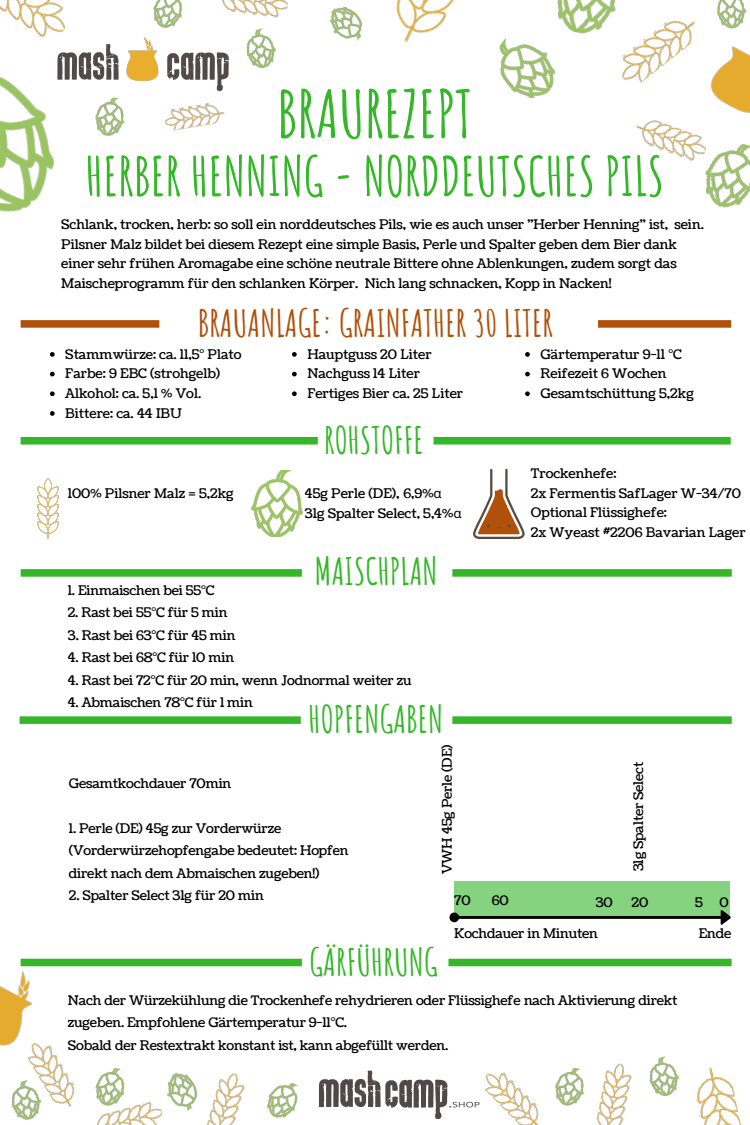
<style>
.page{position:relative;width:750px;height:1125px;background:#fff}
.page>*{position:absolute;margin:0;border:0;box-sizing:border-box;transform-origin:0 0}
.t1{font:700 65px "Amatic SC";color:#35b729}
.t2{font:700 53.75px "Amatic SC";color:#35b729}
.t3{font:700 36.88px "Amatic SC";color:#35b729}
.t4{font:700 36.88px "Amatic SC";color:#b05009}
.t5{font:13.25px/22.5px "Coustard";color:#000}
.s1{font-family:"Noto Sans"}
</style>
<div class="page">
<svg style="left:21px;top:437px;width:297px;height:8px;background:#40bb35"></svg>
<svg style="left:434px;top:437px;width:297px;height:8px;background:#40bb35"></svg>
<svg style="left:21px;top:569px;width:281px;height:8px;background:#3fba34"></svg>
<svg style="left:452px;top:569px;width:280px;height:8px;background:#40ba34"></svg>
<svg style="left:21px;top:320px;width:138px;height:8px"></svg>
<svg style="left:598px;top:320px;width:133px;height:8px"></svg>
<img style="left:252px;top:470px;width:50px;height:67px">
<svg style="left:94px;top:959px;width:208px;height:7px"></svg>
<div style="left:448px;top:959px;width:284px;height:7px;background:#35b729"></div>
<svg style="left:20px;top:716px;width:281px;height:8px;background:#3fba34"></svg>
<svg style="left:452px;top:716px;width:280px;height:8px;background:#40ba34"></svg>
<img style="left:499px;top:38px;width:57px;height:61px">
<img style="left:0;top:0;width:66px;height:29px">
<img style="left:710px;top:46px;width:40px;height:67px">
<img style="left:246px;top:28px;width:30px;height:41px">
<img style="left:549px;top:0;width:67px;height:39px">
<img style="left:0;top:29px;width:55px;height:183px">
<img style="left:612px;top:8px;width:83px;height:75px">
<img style="left:396px;top:0;width:58px;height:43px">
<img style="left:165px;top:103px;width:60px;height:28px">
<img style="left:636px;top:120px;width:64px;height:41px">
<img style="left:698px;top:136px;width:52px;height:72px">
<img style="left:95px;top:99px;width:30px;height:37px">
<img style="left:153px;top:0;width:29px;height:28px">
<img style="left:716px;top:0;width:31px;height:29px">
<img style="left:222px;top:0;width:66px;height:18px">
<img style="left:330px;top:6px;width:32px;height:35px">
<img style="left:11px;top:1086px;width:27px;height:34px">
<img style="left:97px;top:1101px;width:65px;height:24px">
<img style="left:319px;top:1071px;width:159px;height:48px">
<img style="left:478px;top:1072px;width:61px;height:53px">
<img style="left:696px;top:1067px;width:45px;height:58px">
<img style="left:267px;top:1083px;width:31px;height:35px">
<img style="left:555px;top:1068px;width:29px;height:38px">
<img style="left:649px;top:1056px;width:31px;height:41px">
<img style="left:23px;top:1086px;width:52px;height:27px">
<img style="left:95px;top:1068px;width:33px;height:40px">
<img style="left:160px;top:1072px;width:38px;height:43px">
<img style="left:596px;top:1063px;width:36px;height:62px">
<img style="left:206px;top:1073px;width:39px;height:52px">
<img style="left:37px;top:479px;width:22px;height:60px">
<img style="left:48px;top:29px;width:181px;height:70px">
<img style="left:0;top:958px;width:94px;height:128px">
<svg style="left:473px;top:469px;width:52px;height:70px"></svg>
<svg style="left:292px;top:352px;width:5px;height:5px"></svg>
<svg style="left:292px;top:372px;width:5px;height:4px"></svg>
<svg style="left:292px;top:391px;width:5px;height:5px"></svg>
<svg style="left:50px;top:352px;width:5px;height:5px"></svg>
<svg style="left:50px;top:372px;width:5px;height:4px"></svg>
<svg style="left:50px;top:391px;width:5px;height:5px"></svg>
<svg style="left:50px;top:411px;width:5px;height:5px"></svg>
<svg style="left:525px;top:352px;width:5px;height:5px"></svg>
<svg style="left:525px;top:372px;width:5px;height:4px"></svg>
<svg style="left:525px;top:391px;width:5px;height:5px"></svg>
<div style="left:454px;top:881px;width:276px;height:37px;background:#85d37e"></div>
<svg style="left:449px;top:910px;width:282px;height:15px"></svg>
<p class="t1" style="left:277px;top:72px;width:197px">BRAUREZEPT</p>
<p class="t2" style="left:86px;top:142px;width:580px">HERBER HENNING - NORDDEUTSCHES PILS</p>
<p class="t5" style="left:61px;top:215px;width:644px;line-height:19.8px">Schlank, trocken, herb: so soll ein norddeutsches Pils, wie es auch unser "Herber Henning" ist, sein.<br>Pilsner Malz bildet bei diesem Rezept eine simple Basis, Perle und Spalter geben dem Bier dank einer sehr frühen Aromagabe eine schöne neutrale Bittere ohne Ablenkungen, zudem sorgt das Maischeprogramm für den schlanken Körper. Nich lang schnacken, Kopp in Nacken!</p>
<p class="t4" style="left:198px;top:300px;width:357px">BRAUANLAGE: GRAINFATHER 30 LITER</p>
<p class="t5" style="left:65px;top:343px;width:178px">Stammwürze: ca. 11,5° Plato</p>
<p class="t5" style="left:65px;top:363px;width:156px">Farbe: 9 EBC (strohgelb)</p>
<p class="t5" style="left:65px;top:382px;width:137px">Alkohol: ca. 5,1 % Vol.</p>
<p class="t5" style="left:65px;top:402px;width:118px">Bittere: ca. 44 IBU</p>
<p class="t5" style="left:307px;top:343px;width:126px">Hauptguss 20 Liter</p>
<p class="t5" style="left:307px;top:363px;width:114px">Nachguss 14 Liter</p>
<p class="t5" style="left:307px;top:382px;width:157px">Fertiges Bier ca. 25 Liter</p>
<p class="t3" style="left:324px;top:416px;width:101px">ROHSTOFFE</p>
<p class="t5" style="left:68px;top:482px;width:167px">100% Pilsner Malz = 5,2kg</p>
<p class="t5" style="left:305px;top:482px;width:138px">45g Perle (DE), 6,9%<span class="s1">α</span></p>
<p class="t5" style="left:305px;top:502px;width:158px">31g Spalter Select, 5,4%<span class="s1">α</span></p>
<p class="t3" style="left:315px;top:548px;width:124px">MAISCHPLAN</p>
<p class="t5" style="left:68px;top:579px;width:148px">1. Einmaischen bei 55°C</p>
<p class="t5" style="left:68px;top:602px;width:161px">2. Rast bei 55°C für 5 min</p>
<p class="t5" style="left:68px;top:624px;width:169px">3. Rast bei 63°C für 45 min</p>
<p class="t5" style="left:68px;top:647px;width:168px">4. Rast bei 68°C für 10 min</p>
<p class="t5" style="left:68px;top:669px;width:345px">4. Rast bei 72°C für 20 min, wenn Jodnormal weiter zu</p>
<p class="t5" style="left:68px;top:692px;width:187px">4. Abmaischen 78°C für 1 min</p>
<p class="t3" style="left:309px;top:696px;width:136px">HOPFENGABEN</p>
<p class="t5" style="left:540px;top:343px;width:143px">Gärtemperatur 9-11 °C</p>
<p class="t5" style="left:540px;top:363px;width:127px">Reifezeit 6 Wochen</p>
<p class="t5" style="left:540px;top:382px;width:155px">Gesamtschüttung 5,2kg</p>
<p class="t5" style="left:531px;top:462px;width:87px">Trockenhefe:</p>
<p class="t5" style="left:531px;top:482px;width:212px">2x Fermentis SafLager W-34/70</p>
<p class="t5" style="left:531px;top:502px;width:138px">Optional Flüssighefe:</p>
<p class="t5" style="left:531px;top:521px;width:216px">2x Wyeast #2206 Bavarian Lager</p>
<p class="t5" style="left:436px;top:874px;width:131px;rotate:-90deg">VWH 45g Perle (DE)</p>
<p class="t5" style="left:628px;top:871px;width:111px;rotate:-90deg">31g Spalter Select</p>
<p class="t5" style="left:632px;top:891px;width:18px">20</p>
<p class="t5" style="left:69px;top:772px;width:164px">Gesamtkochdauer 70min</p>
<p class="t5" style="left:69px;top:817px;width:281px">1. Perle (DE) 45g zur Vorderwürze (Vorderwürzehopfengabe bedeutet: Hopfen direkt nach dem Abmaischen zugeben!)</p>
<p class="t5" style="left:69px;top:885px;width:196px">2. Spalter Select 31g für 20 min</p>
<p class="t5" style="left:454px;top:890px;width:18px">70</p>
<p class="t5" style="left:492px;top:890px;width:18px">60</p>
<p class="t5" style="left:596px;top:891px;width:19px">30</p>
<p class="t5" style="left:695px;top:891px;width:9px">5</p>
<p class="t5" style="left:720px;top:891px;width:11px">0</p>
<p class="t5" style="left:454px;top:922px;width:145px">Kochdauer in Minuten</p>
<p class="t5" style="left:699px;top:922px;width:34px">Ende</p>
<p class="t3" style="left:310px;top:938px;width:130px">GÄRFÜHRUNG</p>
<p class="t5" style="left:68px;top:989px;width:611px">Nach der Würzekühlung die Trockenhefe rehydrieren oder Flüssighefe nach Aktivierung direkt zugeben. Empfohlene Gärtemperatur 9-11°C.</p>
<p class="t5" style="left:68px;top:1034px;width:382px">Sobald der Restextrakt konstant ist, kann abgefüllt werden.</p>
</div>
